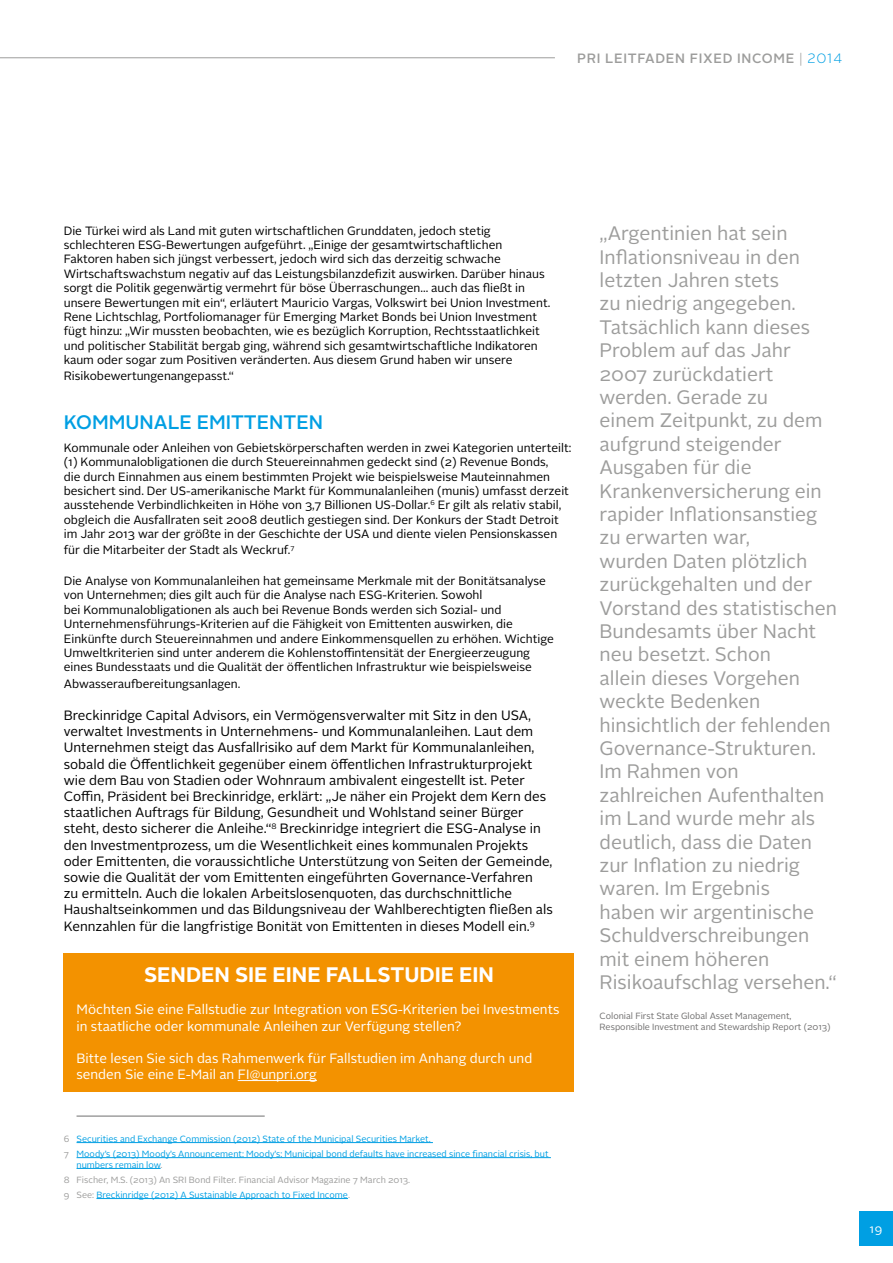
<style>
.page{position:relative;width:893px;height:1263px;background:#fff}
.page>*{position:absolute;margin:0;border:0;box-sizing:border-box;transform-origin:0 0}
.t1{font:700 21px "Alright Sans";color:#fff}
.t2{font:19.5px/23.4px "Alright Sans";color:#9d9d9c}
.t3{font:500 19.5px "Alright Sans";color:#009fe3}
.t4{font:13.5px/16.2px "Alright Sans";color:#000}
.t5{font:13.5px/16.2px "Alright Sans";color:#fff}
.t6{font:500 13.5px "Alright Sans";letter-spacing:.05em;color:#9d9d9c}
.t7{font:12px/14.4px "Alright Sans";color:#000}
.t8{font:12px "Alright Sans";color:#fff}
.t9{font:9px/15px "Alright Sans";color:#009fe3}
.t10{font:9px/15px "Alright Sans";color:#9d9d9c}
.t11{font:9px/10.8px "Alright Sans";color:#706f6f}
.s1{font-weight:300}
.s2{font-weight:300;color:#009fe3}
.s3{color:#9d9d9c}
.s4{color:#009fe3}
</style>
<div class="page">
<hr style="left:0;top:57px;width:555px;height:1px;background:#9d9d9c">
<div style="left:859px;top:1212px;width:34px;height:34px;background:#009fe3"></div>
<div style="left:64px;top:953px;width:510px;height:139px;background:#f39200"></div>
<hr style="left:238px;top:1080px;width:79px;height:1px;background:#fff">
<hr style="left:77px;top:1116px;width:188px;height:1px;background:#706f6f">
<hr style="left:77px;top:1142px;width:356px;height:1px;background:#009fe3">
<hr style="left:77px;top:1157px;width:474px;height:1px;background:#009fe3">
<hr style="left:77px;top:1168px;width:84px;height:1px;background:#009fe3">
<hr style="left:96px;top:1198px;width:252px;height:1px;background:#009fe3">
<p class="t6" style="left:577px;top:49px;width:266px">PRI LEITFADEN FIXED INCOME <span class="s1">|</span> <span class="s2">2014</span></p>
<p class="t7" style="left:64px;top:223px;width:488px">Die Türkei wird als Land mit guten wirtschaftlichen Grunddaten, jedoch stetig schlechteren ESG-Bewertungen aufgeführt. „Einige der gesamtwirtschaftlichen Faktoren haben sich jüngst verbessert, jedoch wird sich das derzeitig schwache Wirtschaftswachstum negativ auf das Leistungsbilanzdefizit auswirken. Darüber hinaus sorgt die Politik gegenwärtig vermehrt für böse Überraschungen... auch das fließt in unsere Bewertungen mit ein“, erläutert Mauricio Vargas, Volkswirt bei Union Investment.<br>Rene Lichtschlag, Portfoliomanager für Emerging Market Bonds bei Union Investment fügt hinzu: „Wir mussten beobachten, wie es bezüglich Korruption, Rechtsstaatlichkeit und politischer Stabilität bergab ging, während sich gesamtwirtschaftliche Indikatoren kaum oder sogar zum Positiven veränderten. Aus diesem Grund haben wir unsere</p>
<p class="t7" style="left:64px;top:369px;width:172px">Risikobewertungenangepasst.“</p>
<h2 class="t3" style="left:64px;top:409px;width:261px">KOMMUNALE EMITTENTEN</h2>
<p class="t7" style="left:64px;top:441px;width:509px">Kommunale oder Anleihen von Gebietskörperschaften werden in zwei Kategorien unterteilt: (1) Kommunalobligationen die durch Steuereinnahmen gedeckt sind (2) Revenue Bonds,<br>die durch Einnahmen aus einem bestimmten Projekt wie beispielsweise Mauteinnahmen besichert sind. Der US-amerikanische Markt für Kommunalanleihen (munis) umfasst derzeit ausstehende Verbindlichkeiten in Höhe von 3,7 Billionen US-Dollar.<sup>6</sup> Er gilt als relativ stabil, obgleich die Ausfallraten seit 2008 deutlich gestiegen sind. Der Konkurs der Stadt Detroit im Jahr 2013 war der größte in der Geschichte der USA und diente vielen Pensionskassen</p>
<p class="t7" style="left:64px;top:543px;width:232px">für die Mitarbeiter der Stadt als Weckruf.<sup>7</sup></p>
<p class="t7" style="left:64px;top:574px;width:492px">Die Analyse von Kommunalanleihen hat gemeinsame Merkmale mit der Bonitätsanalyse von Unternehmen; dies gilt auch für die Analyse nach ESG-Kriterien. Sowohl<br>bei Kommunalobligationen als auch bei Revenue Bonds werden sich Sozial- und Unternehmensführungs-Kriterien auf die Fähigkeit von Emittenten auswirken, die Einkünfte durch Steuereinnahmen und andere Einkommensquellen zu erhöhen. Wichtige Umweltkriterien sind unter anderem die Kohlenstoffintensität der Energieerzeugung eines Bundesstaats und die Qualität der öffentlichen Infrastruktur wie beispielsweise</p>
<p class="t7" style="left:64px;top:676px;width:178px">Abwasseraufbereitungsanlagen.</p>
<p class="t4" style="left:64px;top:707px;width:490px">Breckinridge Capital Advisors, ein Vermögensverwalter mit Sitz in den USA, verwaltet Investments in Unternehmens- und Kommunalanleihen. Laut dem Unternehmen steigt das Ausfallrisiko auf dem Markt für Kommunalanleihen, sobald die Öffentlichkeit gegenüber einem öffentlichen Infrastrukturprojekt wie dem Bau von Stadien oder Wohnraum ambivalent eingestellt ist. Peter Coffin, Präsident bei Breckinridge, erklärt: „Je näher ein Projekt dem Kern des staatlichen Auftrags für Bildung, Gesundheit und Wohlstand seiner Bürger steht, desto sicherer die Anleihe.“<sup>8</sup> Breckinridge integriert die ESG-Analyse in den Investmentprozess, um die Wesentlichkeit eines kommunalen Projekts oder Emittenten, die voraussichtliche Unterstützung von Seiten der Gemeinde, sowie die Qualität der vom Emittenten eingeführten Governance-Verfahren<br>zu ermitteln. Auch die lokalen Arbeitslosenquoten, das durchschnittliche Haushaltseinkommen und das Bildungsniveau der Wahlberechtigten fließen als Kennzahlen für die langfristige Bonität von Emittenten in dieses Modell ein.<sup>9</sup></p>
<h1 class="t1" style="left:144px;top:960px;width:351px">SENDEN SIE EINE FALLSTUDIE EIN</h1>
<p class="t5" style="left:77px;top:1002px;width:484px">Möchten Sie eine Fallstudie zur Integration von ESG-Kriterien bei Investments in staatliche oder kommunale Anleihen zur Verfügung stellen?</p>
<p class="t5" style="left:77px;top:1050px;width:457px">Bitte lesen Sie sich das Rahmenwerk für Fallstudien im Anhang durch und senden Sie eine E‑Mail an FI@unpri.org</p>
<p class="t9" style="left:64px;top:1131px;width:486px"><span class="s3">6</span> Securities and Exchange Commission (2012) State of the Municipal Securities Market.<br><span class="s3">7</span> Moody’s (2013) Moody’s Announcement: Moody’s: Municipal bond defaults have increased since financial crisis, but</p>
<p class="t10" style="left:64px;top:1157px;width:348px;text-indent:13px"><span class="s4">numbers remain low</span>.<br>8 Fischer, M.S. (2013) An SRI Bond Filter. Financial Advisor Magazine 7 March 2013.<br>9 See: <span class="s4">Breckinridge (2012) A Sustainable Approach to Fixed Income</span>.</p>
<p class="t2" style="left:600px;top:222px;width:239px">„Argentinien hat sein<br>Inflationsniveau in den letzten Jahren stets<br>zu niedrig angegeben.<br>Tatsächlich kann dieses<br>Problem auf das Jahr<br>2007 zurückdatiert werden. Gerade zu<br>einem Zeitpunkt, zu dem aufgrund steigender<br>Ausgaben für die<br>Krankenversicherung ein rapider Inflationsanstieg zu erwarten war,<br>wurden Daten plötzlich zurückgehalten und der<br>Vorstand des statistischen<br>Bundesamts über Nacht neu besetzt. Schon<br>allein dieses Vorgehen weckte Bedenken hinsichtlich der fehlenden<br>Governance-Strukturen.<br>Im Rahmen von zahlreichen Aufenthalten im Land wurde mehr als deutlich, dass die Daten zur Inflation zu niedrig waren. Im Ergebnis<br>haben wir argentinische<br>Schuldverschreibungen mit einem höheren<br>Risikoaufschlag versehen.“</p>
<p class="t11" style="left:600px;top:1011px;width:232px">Colonial First State Global Asset Management,<br>Responsible Investment and Stewardship Report (2013)</p>
<p class="t8" style="left:870px;top:1221px;width:14px">19</p>
</div>
